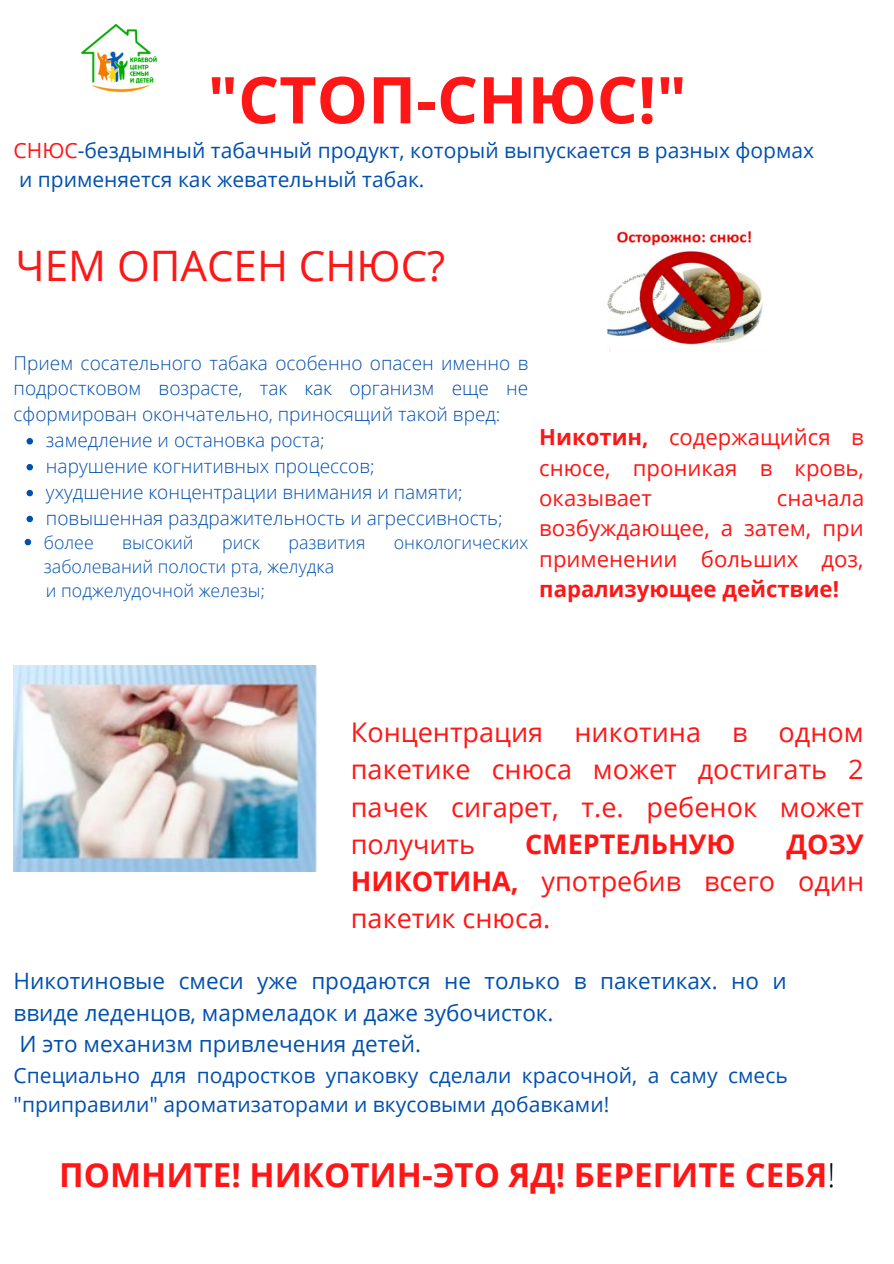
<style>
.page{position:relative;width:894px;height:1264px;background:#fff}
.page>*{position:absolute;margin:0;border:0;box-sizing:border-box;transform-origin:0 0}
.t1{font:700 64.5px "Open Sans";color:#ff1616}
.t2{font:42px "Open Sans";color:#ff1616}
.t3{font:700 33px "Open Sans";color:#ff1616}
.t4{font:27px/37.2px "Open Sans";color:#ff1616;text-align:justify}
.t5{font:700 27px "Open Sans";color:#ff1616}
.t6{font:22.5px/31.5px "Open Sans";color:#0050ae}
.t7{font:22.05px/30.5px "Open Sans";color:#ff1616;text-align:justify}
.t8{font:21px/29.2px "Open Sans";color:#0050ae}
.t9{font:300 19.05px/26px "Open Sans";color:#0050ae;text-align:justify}
.t10{font:300 17.85px "Open Sans";color:#0050ae}
.s1{color:#ff1616}
.s2{font-weight:700}
.s3{font-weight:300;color:#000}
</style>
<div class="page">
<img style="left:81px;top:24px;width:77px;height:69px">
<img style="left:607px;top:231px;width:156px;height:120px">
<img style="left:14px;top:665px;width:303px;height:206px">
<svg style="left:27px;top:438px;width:6px;height:6px"></svg>
<svg style="left:27px;top:464px;width:6px;height:6px"></svg>
<svg style="left:27px;top:490px;width:6px;height:6px"></svg>
<svg style="left:27px;top:515px;width:6px;height:7px"></svg>
<svg style="left:25px;top:539px;width:6px;height:6px"></svg>
<p class="t1" style="left:207px;top:54px;width:480px">"СТОП-СНЮС!"</p>
<p class="t8" style="left:14px;top:135px;width:802px"><span class="s1">СНЮС</span>-бездымный табачный продукт, который выпускается в разных формах</p>
<p class="t8" style="left:19px;top:164px;width:407px">и применяется как жевательный табак.</p>
<p class="t2" style="left:15px;top:236px;width:431px">ЧЕМ ОПАСЕН СНЮС?</p>
<p class="t9" style="left:14px;top:349px;width:516px">Прием сосательного табака особенно опасен именно в подростковом возрасте, так как организм еще не сформирован окончательно, приносящий такой вред:</p>
<p class="t9" style="left:46px;top:427px;width:280px">замедление и остановка роста;</p>
<p class="t9" style="left:46px;top:453px;width:330px">нарушение когнитивных процессов;</p>
<p class="t9" style="left:46px;top:478px;width:418px">ухудшение концентрации внимания и памяти;</p>
<p class="t9" style="left:46px;top:504px;width:458px">повышенная раздражительность и агрессивность;</p>
<p class="t10" style="left:44px;top:530px;width:51px">более</p>
<p class="t10" style="left:122px;top:530px;width:73px">высокий</p>
<p class="t10" style="left:222px;top:530px;width:39px">риск</p>
<p class="t10" style="left:288px;top:530px;width:78px">развития</p>
<p class="t10" style="left:394px;top:530px;width:136px">онкологических</p>
<p class="t10" style="left:44px;top:554px;width:292px">заболеваний полости рта, желудка</p>
<p class="t10" style="left:46px;top:578px;width:220px">и поджелудочной железы;</p>
<p class="t7" style="left:539px;top:421px;width:326px"><span class="s2">Никотин,</span> содержащийся в снюсе, проникая в кровь, оказывает</p>
<p class="t7" style="left:539px;top:482px;width:326px;text-indent:237px">сначала возбуждающее, а затем, при применении больших доз, <span class="s2">парализующее действие!</span></p>
<p class="t4" style="left:351px;top:713px;width:514px">Концентрация никотина в одном пакетике снюса может достигать 2 пачек сигарет, т.е. ребенок может получить</p>
<p class="t4" style="left:351px;top:824px;width:514px;text-indent:435px"><span class="s2">ДОЗУ НИКОТИНА,</span> употребив всего один пакетик снюса.</p>
<p class="t5" style="left:525px;top:824px;width:212px">СМЕРТЕЛЬНУЮ</p>
<p class="t6" style="left:14px;top:964px;width:774px">Никотиновые смеси уже продаются не только в пакетиках. но и ввиде леденцов, мармеладок и даже зубочисток.</p>
<p class="t6" style="left:19px;top:1027px;width:403px">И это механизм привлечения детей.</p>
<p class="t8" style="left:14px;top:1059px;width:775px">Специально для подростков упаковку сделали красочной, а саму смесь "приправили" ароматизаторами и вкусовыми добавками!</p>
<p class="t3" style="left:59px;top:1151px;width:777px">ПОМНИТЕ! НИКОТИН-ЭТО ЯД! БЕРЕГИТЕ СЕБЯ<span class="s3">!</span></p>
</div>
